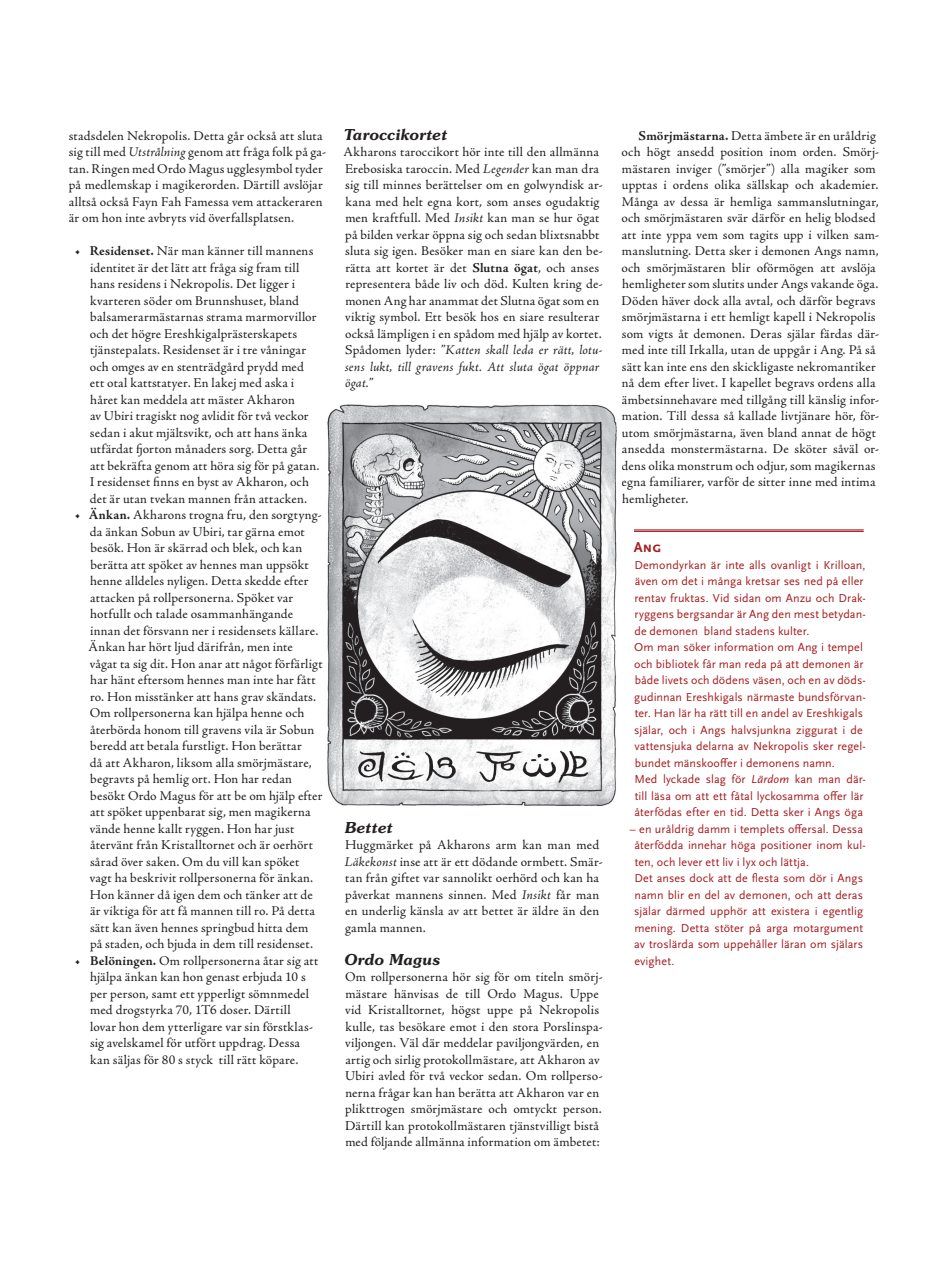
<style>
.page{position:relative;width:936px;height:1263px;background:#fff}
.page>*{position:absolute;margin:0;border:0;box-sizing:border-box;transform-origin:0 0}
.t1{font:italic 600 15px "Souvenir";color:#231f20}
.t2{font:700 15px "Scala Sans Caps";color:#a61c1f}
.t3{font:13.5px/16.5px "Adobe Jenson Pro";letter-spacing:.015em;color:#231f20}
.t4{font:12px/16.5px "Scala Sans Pro";letter-spacing:.01em;color:#a61c1f}
.s1{font-style:italic}
.s2{font-weight:700}
</style>
<div class="page">
<hr style="left:634px;top:529px;width:229px;height:1px;background:#a61c1f">
<hr style="left:634px;top:531px;width:229px;height:1px;background:#a61c1f">
<img style="left:327px;top:404px;width:290px;height:402px">
<p class="t3" style="left:69px;top:128px;width:259px">stadsdelen Nekropolis. Detta går också att sluta sig till med <span class="s1">Utstrålning</span> genom att fråga folk på ga&shy;tan. Ringen med Ordo Magus ugglesymbol tyder på medlemskap i magikerorden. Därtill avslöjar alltså också Fayn Fah Famessa vem attackeraren är om hon inte avbryts vid överfallsplatsen.</p>
<p class="t3" style="left:90px;top:243px;width:231px;text-indent:-15px"><span class="s2">• Residenset.</span> När man känner till mannens identitet är det lätt att fråga sig fram till hans residens i Nekropolis. Det ligger i kvarteren söder om Brunnshuset, bland balsamerarmästarnas strama marmorvillor och det högre Ereshkigalprästerskapets tjänstepalats. Residenset är i tre våningar och omges av en stenträdgård prydd med ett otal kattstatyer. En lakej med aska i håret kan meddela att mäster Akharon<br>av Ubiri tragiskt nog avlidit för två veckor sedan i akut mjältsvikt, och att hans änka utfärdat fjorton månaders sorg. Detta går att bekräfta genom att höra sig för på gatan.<br>I residenset finns en byst av Akharon, och det är utan tvekan mannen från attacken.</p>
<p class="t3" style="left:89px;top:507px;width:236px;text-indent:-14px"><span class="s2">• Änkan.</span> Akharons trogna fru, den sorgtyng&shy;da änkan Sobun av Ubiri, tar gärna emot besök. Hon är skärrad och blek, och kan berätta att spöket av hennes man uppsökt henne alldeles nyligen. Detta skedde efter attacken på rollpersonerna. Spöket var hotfullt och talade osammanhängande innan det försvann ner i residensets källare.<br>Änkan har hört ljud därifrån, men inte vågat ta sig dit. Hon anar att något förfärligt har hänt eftersom hennes man inte har fått ro. Hon misstänker att hans grav skändats.<br>Om rollpersonerna kan hjälpa henne och återbörda honom till gravens vila är Sobun beredd att betala furstligt. Hon berättar<br>då att Akharon, liksom alla smörjmästare, begravts på hemlig ort. Hon har redan besökt Ordo Magus för att be om hjälp efter att spöket uppenbarat sig, men magikerna vände henne kallt ryggen. Hon har just återvänt från Kristalltornet och är oerhört sårad över saken. Om du vill kan spöket vagt ha beskrivit rollpersonerna för änkan.<br>Hon känner då igen dem och tänker att de är viktiga för att få mannen till ro. På detta sätt kan även hennes springbud hitta dem på staden, och bjuda in dem till residenset.</p>
<p class="t3" style="left:90px;top:952px;width:230px;text-indent:-15px"><span class="s2">• Belöningen.</span> Om rollpersonerna åtar sig att hjälpa änkan kan hon genast erbjuda 10 s per person, samt ett ypperligt sömnmedel med drogstyrka 70, 1T6 doser. Därtill lovar hon dem ytterligare var sin förstklas&shy;sig avelskamel för utfört uppdrag. Dessa kan säljas för 80 s styck till rätt köpare.</p>
<p class="t1" style="left:343px;top:125px;width:105px">Taroccikortet</p>
<p class="t3" style="left:343px;top:144px;width:260px">Akharons taroccikort hör inte till den allmänna Erebosiska taroccin. Med <span class="s1">Legender</span> kan man dra sig till minnes berättelser om en golwyndisk ar&shy;kana med helt egna kort, som anses ogudaktig men kraftfull. Med <span class="s1">Insikt</span> kan man se hur ögat på bilden verkar öppna sig och sedan blixtsnabbt sluta sig igen. Besöker man en siare kan den be&shy;rätta att kortet är det <span class="s2">Slutna ögat</span>, och anses representera både liv och död. Kulten kring de&shy;monen Ang har anammat det Slutna ögat som en viktig symbol. Ett besök hos en siare resulterar också lämpligen i en spådom med hjälp av kortet.<br>Spådomen lyder: <span class="s1">”Katten skall leda er rätt, lotu&shy;sens lukt, till gravens fukt. Att sluta ögat öppnar ögat.”</span></p>
<p class="t1" style="left:344px;top:818px;width:49px">Bettet</p>
<p class="t3" style="left:344px;top:837px;width:260px">Huggmärket på Akharons arm kan man med <span class="s1">Läkekonst</span> inse att är ett dödande ormbett. Smär&shy;tan från giftet var sannolikt oerhörd och kan ha påverkat mannens sinnen. Med <span class="s1">Insikt</span> får man en underlig känsla av att bettet är äldre än den gamla mannen.</p>
<p class="t1" style="left:344px;top:950px;width:97px">Ordo Magus</p>
<p class="t3" style="left:345px;top:969px;width:259px">Om rollpersonerna hör sig för om titeln smörj&shy;mästare hänvisas de till Ordo Magus. Uppe vid Kristalltornet, högst uppe på Nekropolis kulle, tas besökare emot i den stora Porslinspa&shy;viljongen. Väl där meddelar paviljongvärden, en artig och sirlig protokollmästare, att Akharon av Ubiri avled för två veckor sedan. Om rollperso&shy;nerna frågar kan han berätta att Akharon var en plikttrogen smörjmästare och omtyckt person.<br>Därtill kan protokollmästaren tjänstvilligt bistå med följande allmänna information om ämbetet:</p>
<p class="t3" style="left:621px;top:128px;width:259px;text-indent:17px"><span class="s2">Smörjmästarna.</span> Detta ämbete är en uråldrig och högt ansedd position inom orden. Smörj&shy;mästaren inviger (”smörjer”) alla magiker som upptas i ordens olika sällskap och akademier.<br>Många av dessa är hemliga sammanslutningar, och smörjmästaren svär därför en helig blodsed att inte yppa vem som tagits upp i vilken sam&shy;manslutning. Detta sker i demonen Angs namn, och smörjmästaren blir oförmögen att avslöja hemligheter som slutits under Angs vakande öga.<br>Döden häver dock alla avtal, och därför begravs smörjmästarna i ett hemligt kapell i Nekropolis som vigts åt demonen. Deras själar färdas där&shy;med inte till Irkalla, utan de uppgår i Ang. På så sätt kan inte ens den skickligaste nekromantiker nå dem efter livet. I kapellet begravs ordens alla ämbetsinnehavare med tillgång till känslig infor&shy;mation. Till dessa så kallade livtjänare hör, för&shy;utom smörjmästarna, även bland annat de högt ansedda monstermästarna. De sköter såväl or&shy;dens olika monstrum och odjur, som magikernas egna familiarer, varför de sitter inne med intima hemligheter.</p>
<p class="t2" style="left:633px;top:539px;width:29px">Ang</p>
<p class="t4" style="left:634px;top:557px;width:233px">Demondyrkan är inte alls ovanligt i Krilloan, även om det i många kretsar ses ned på eller rentav fruktas. Vid sidan om Anzu och Drak&shy;ryggens bergsandar är Ang den mest betydan&shy;de demonen bland stadens kulter.<br>Om man söker information om Ang i tempel och bibliotek får man reda på att demonen är både livets och dödens väsen, och en av döds&shy;gudinnan Ereshkigals närmaste bundsförvan&shy;ter. Han lär ha rätt till en andel av Ereshkigals själar, och i Angs halvsjunkna ziggurat i de vattensjuka delarna av Nekropolis sker regel&shy;bundet mänskooffer i demonens namn.<br>Med lyckade slag för <span class="s1">Lärdom</span> kan man där&shy;till läsa om att ett fåtal lyckosamma offer lär återfödas efter en tid. Detta sker i Angs öga</p>
<p class="t4" style="left:634px;top:821px;width:233px;text-indent:-4px">– en uråldrig damm i templets offersal. Dessa återfödda innehar höga positioner inom kul&shy;ten, och lever ett liv i lyx och lättja.<br>Det anses dock att de flesta som dör i Angs namn blir en del av demonen, och att deras själar därmed upphör att existera i egentlig mening. Detta stöter på arga motargument av troslärda som uppehåller läran om själars evighet.</p>
</div>
